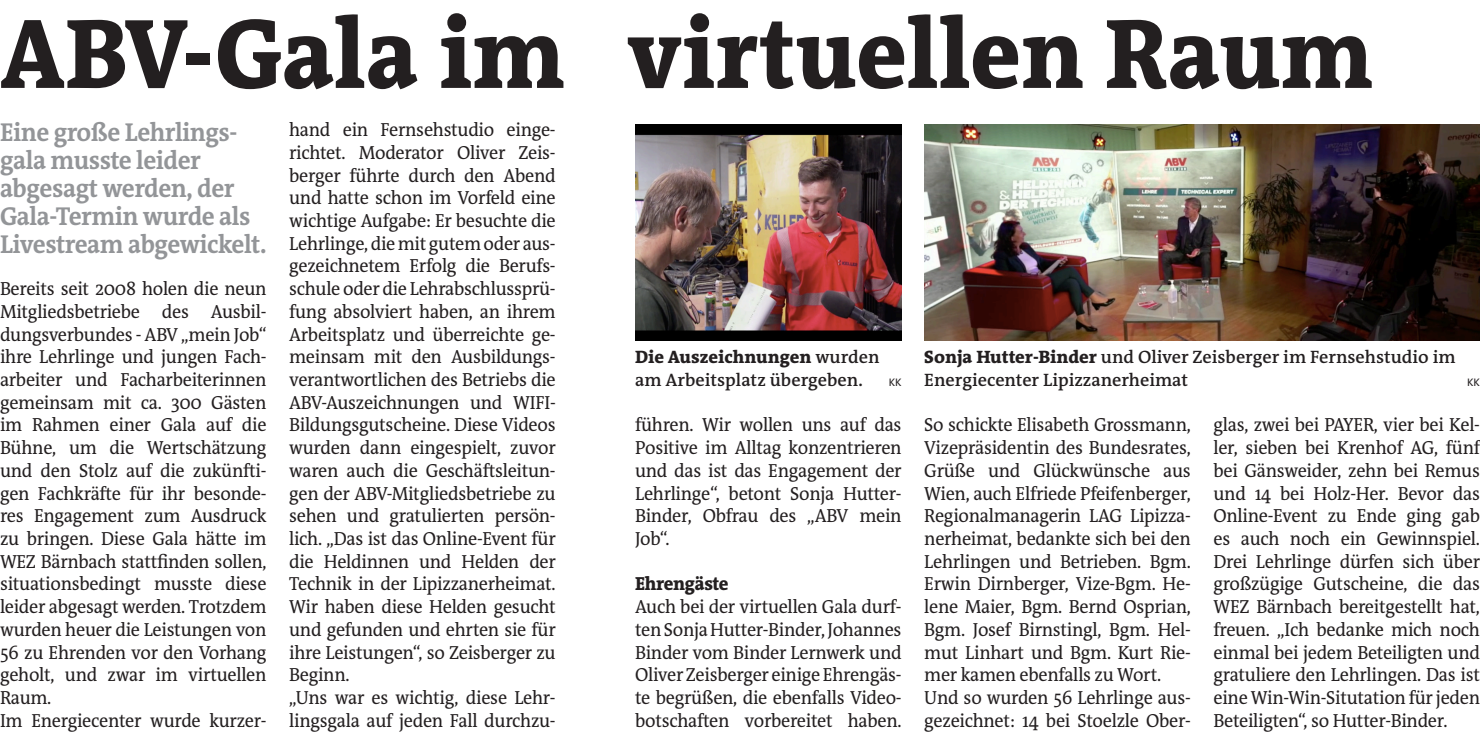
<style>
.page{position:relative;width:1480px;height:738px;background:#fff}
.page>*{position:absolute;margin:0;border:0;box-sizing:border-box;transform-origin:0 0}
.t1{font:800 100px "The RM Antiqua";color:#231f20;scale:.95 1}
.t2{font:700 26px/28px "The RM Antiqua";letter-spacing:-.02em;color:#939598;scale:.95 1}
.t3{font:19px/22.6px "The RM Antiqua";letter-spacing:-.015em;color:#231f20;scale:.95 1}
.t4{font:800 19px "The RM Antiqua";letter-spacing:-.015em;color:#231f20;scale:.95 1}
.t5{font:600 18px/22.6px "The RM Antiqua";color:#231f20}
.t6{font:11px "The Sans Os F";color:#231f20}
.s1{font-weight:800}
</style>
<div class="page">
<img style="left:924px;top:125px;width:556px;height:215px">
<img style="left:635px;top:125px;width:266px;height:215px">
<h1 class="t1" style="left:0;top:-10px;width:1447px">ABV-Gala im virtuellen Raum</h1>
<h2 class="t2" style="left:0;top:119px;width:282px">Eine große Lehrlings&shy;gala musste leider abgesagt werden, der<br>Gala-Termin wurde als<br>Livestream abgewickelt.</h2>
<p class="t3" style="left:0;top:277px;width:282px">Bereits seit 2008 holen die neun<br>Mitgliedsbetriebe des Ausbil&shy;dungsverbundes - ABV „mein Job“ ihre Lehrlinge und jungen Fach&shy;arbeiter und Facharbeiterinnen gemeinsam mit ca. 300 Gästen im Rahmen einer Gala auf die<br>Bühne, um die Wertschätzung und den Stolz auf die zukünfti&shy;gen Fachkräfte für ihr besonde&shy;res Engagement zum Ausdruck zu bringen. Diese Gala hätte im<br>WEZ Bärnbach stattfinden sollen, situationsbedingt musste diese leider abgesagt werden. Trotzdem wurden heuer die Leistungen von<br>56 zu Ehrenden vor den Vorhang geholt, und zwar im virtuellen<br>Raum.<br>Im Energiecenter wurde kurzer-</p>
<p class="t3" style="left:289px;top:118px;width:282px">hand ein Fernsehstudio einge&shy;richtet. Moderator Oliver Zeis&shy;berger führte durch den Abend und hatte schon im Vorfeld eine wichtige Aufgabe: Er besuchte die<br>Lehrlinge, die mit gutem oder aus&shy;gezeichnetem Erfolg die Berufs&shy;schule oder die Lehrabschlussprü&shy;fung absolviert haben, an ihrem<br>Arbeitsplatz und überreichte ge&shy;meinsam mit den Ausbildungs&shy;verantwortlichen des Betriebs die<br>ABV-Auszeichnungen und WIFI-<br>Bildungsgutscheine. Diese Videos wurden dann eingespielt, zuvor waren auch die Geschäftsleitun&shy;gen der ABV-Mitgliedsbetriebe zu sehen und gratulierten persön&shy;lich. „Das ist das Online-Event für die Heldinnen und Helden der<br>Technik in der Lipizzanerheimat.<br>Wir haben diese Helden gesucht und gefunden und ehrten sie für ihre Leistungen“, so Zeisberger zu<br>Beginn.<br>„Uns war es wichtig, diese Lehr&shy;lingsgala auf jeden Fall durchzu-</p>
<p class="t5" style="left:635px;top:346px;width:246px"><span class="s1">Die Auszeichnungen</span> wurden am Arbeitsplatz übergeben.</p>
<p class="t6" style="left:889px;top:375px;width:14px">KK</p>
<p class="t3" style="left:635px;top:413px;width:282px;text-align:justify">führen. Wir wollen uns auf das Positive im Alltag konzentrieren und das ist das Engagement der Lehrlinge“, betont Sonja Hutter-Binder, Obfrau des „ABV mein Job“.</p>
<p class="t4" style="left:635px;top:571px;width:100px">Ehrengäste</p>
<p class="t3" style="left:635px;top:595px;width:282px;text-align:justify">Auch bei der virtuellen Gala durf&shy;ten Sonja Hutter-Binder, Johannes Binder vom Binder Lernwerk und Oliver Zeisberger einige Ehrengäs&shy;te begrüßen, die ebenfalls Video&shy;botschaften vorbereitet haben.</p>
<p class="t5" style="left:924px;top:346px;width:533px"><span class="s1">Sonja Hutter-Binder</span> und Oliver Zeisberger im Fernsehstudio im<br>Energiecenter Lipizzanerheimat</p>
<p class="t6" style="left:1467px;top:375px;width:14px">KK</p>
<p class="t3" style="left:924px;top:413px;width:282px">So schickte Elisabeth Grossmann,<br>Vizepräsidentin des Bundesrates,<br>Grüße und Glückwünsche aus<br>Wien, auch Elfriede Pfeifenberger,<br>Regionalmanagerin LAG Lipizza&shy;nerheimat, bedankte sich bei den<br>Lehrlingen und Betrieben. Bgm.<br>Erwin Dirnberger, Vize-Bgm. He&shy;lene Maier, Bgm. Bernd Osprian,<br>Bgm. Josef Birnstingl, Bgm. Hel&shy;mut Linhart und Bgm. Kurt Rie&shy;mer kamen ebenfalls zu Wort.<br>Und so wurden 56 Lehrlinge aus&shy;gezeichnet: 14 bei Stoelzle Ober-</p>
<p class="t3" style="left:1213px;top:413px;width:282px;text-align:justify">glas, zwei bei PAYER, vier bei Kel&shy;ler, sieben bei Krenhof AG, fünf bei Gänsweider, zehn bei Remus und 14 bei Holz-Her. Bevor das Online-Event zu Ende ging gab es auch noch ein Gewinnspiel.<br>Drei Lehrlinge dürfen sich über großzügige Gutscheine, die das WEZ Bärnbach bereitgestellt hat, freuen. „Ich bedanke mich noch einmal bei jedem Beteiligten und gratuliere den Lehrlingen. Das ist eine Win-Win-Situtation für jeden Beteiligten“, so Hutter-Binder.</p>
</div>
